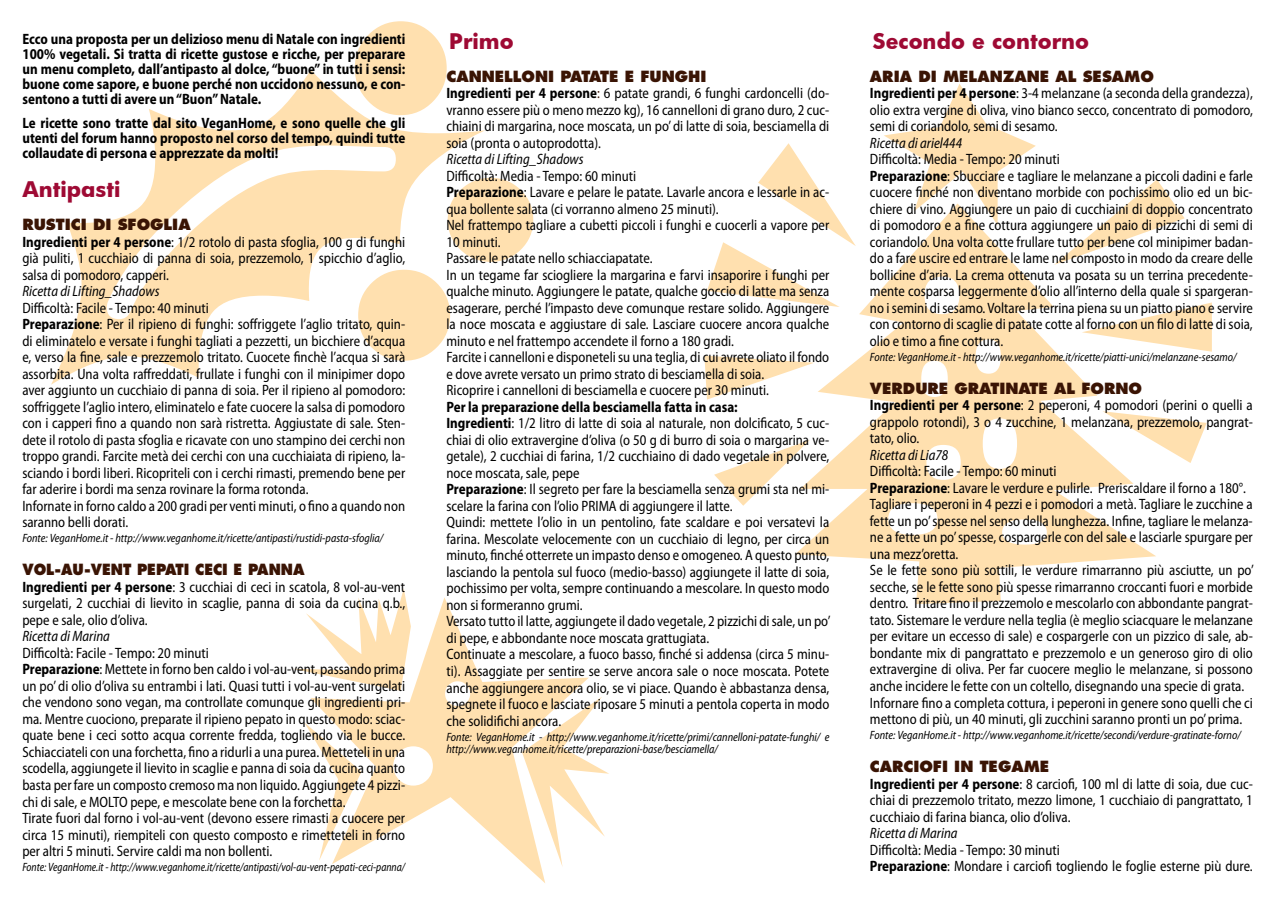
<style>
.page{position:relative;width:1272px;height:902px;background:#fff}
.page>*{position:absolute;margin:0;border:0;box-sizing:border-box;transform-origin:0 0}
.t1{font:700 21px "Futura Bk";color:#9e0a34}
.t2{font:semi-condensed 15px/16.5px "Myriad Pro";color:#000;scale:.93 1}
.t3{font:700 semi-condensed 15px/15px "Myriad Pro";color:#000;text-align:justify;scale:.93 1}
.t4{font:italic semi-condensed 15px "Myriad Pro";color:#000;scale:.93 1}
.t5{font:800 15px "Futura";color:#3a1404}
.t6{font:800 15px "Futura";color:#3a1404;scale:.93 1}
.t7{font:italic semi-condensed 12px/12px "Myriad Pro";color:#000;scale:.93 1}
.t8{font:italic semi-condensed 12px "Myriad Pro";color:#000;scale:.88 1}
.s1{font-weight:700}
.s2{color:#3a1404}
</style>
<div class="page">
<svg style="left:704px;top:84px;width:507px;height:520px"></svg>
<svg style="left:51px;top:21px;width:482px;height:363px"></svg>
<svg style="left:293px;top:589px;width:316px;height:294px"></svg>
<p class="t3" style="left:23px;top:32px;width:413px">Ecco una proposta per un delizioso menu di Natale con ingredienti 100% vegetali. Si tratta di ricette gustose e ricche, per preparare un menu completo, dall’antipasto al dolce, “buone” in tutti i sensi: buone come sapore, e buone perché non uccidono nessuno, e con&shy;sentono a tutti di avere un “Buon” Natale.</p>
<p class="t3" style="left:23px;top:116px;width:413px">Le ricette sono tratte dal sito VeganHome, e sono quelle che gli utenti del forum hanno proposto nel corso del tempo, quindi tutte collaudate di persona e apprezzate da molti!</p>
<h1 class="t1" style="left:22px;top:174px;width:100px">Antipasti</h1>
<p class="t5" style="left:22px;top:215px;width:170px">RUSTICI DI SFOGLIA</p>
<p class="t2" style="left:22px;top:234px;width:413px;text-align:justify"><span class="s1">Ingredienti per 4 persone</span>: 1/2 rotolo di pasta sfoglia, 100 g di funghi già puliti, 1 cucchiaio di panna di soia, prezzemolo, 1 spicchio d’aglio, salsa di pomodoro, capperi.</p>
<p class="t4" style="left:22px;top:283px;width:149px">Ricetta di Lifting_Shadows</p>
<p class="t2" style="left:22px;top:300px;width:413px">Difficoltà: Facile - Tempo: 40 minuti<br><span class="s1">Preparazione</span>: Per il ripieno di funghi: soffriggete l’aglio tritato, quin&shy;di eliminatelo e versate i funghi tagliati a pezzetti, un bicchiere d’acqua e, verso la fine, sale e prezzemolo tritato. Cuocete finchè l’acqua si sarà assorbita. Una volta raffreddati, frullate i funghi con il minipimer dopo aver aggiunto un cucchiaio di panna di soia. Per il ripieno al pomodoro: soffriggete l’aglio intero, eliminatelo e fate cuocere la salsa di pomodoro con i capperi fino a quando non sarà ristretta. Aggiustate di sale. Sten&shy;dete il rotolo di pasta sfoglia e ricavate con uno stampino dei cerchi non troppo grandi. Farcite metà dei cerchi con una cucchiaiata di ripieno, la&shy;sciando i bordi liberi. Ricopriteli con i cerchi rimasti, premendo bene per far aderire i bordi ma senza rovinare la forma rotonda.<br>Infornate in forno caldo a 200 gradi per venti minuti, o fino a quando non saranno belli dorati.</p>
<p class="t7" style="left:22px;top:532px;width:389px">Fonte: VeganHome.it - http://www.veganhome.it/ricette/antipasti/rustidi-pasta-sfoglia/</p>
<p class="t6" style="left:22px;top:560px;width:305px">VOL-AU-VENT PEPATI CECI E PANNA</p>
<p class="t2" style="left:22px;top:579px;width:413px;text-align:justify"><span class="s1">Ingredienti per 4 persone</span>: 3 cucchiai di ceci in scatola, 8 vol-au-vent surgelati, 2 cucchiai di lievito in scaglie, panna di soia da cucina q.b., pepe e sale, olio d’oliva.</p>
<p class="t4" style="left:22px;top:628px;width:96px">Ricetta di Marina</p>
<p class="t2" style="left:22px;top:645px;width:413px">Difficoltà: Facile - Tempo: 20 minuti<br><span class="s1">Preparazione</span>: Mettete in forno ben caldo i vol-au-vent, passando prima un po’ di olio d’oliva su entrambi i lati. Quasi tutti i vol-au-vent surgelati che vendono sono vegan, ma controllate comunque gli ingredienti pri&shy;ma. Mentre cuociono, preparate il ripieno pepato in questo modo: sciac&shy;quate bene i ceci sotto acqua corrente fredda, togliendo via le bucce.<br>Schiacciateli con una forchetta, fino a ridurli a una purea. Metteteli in una scodella, aggiungete il lievito in scaglie e panna di soia da cucina quanto basta per fare un composto cremoso ma non liquido. Aggiungete 4 pizzi&shy;chi di sale, e MOLTO pepe, e mescolate bene con la forchetta.<br>Tirate fuori dal forno i vol-au-vent (devono essere rimasti a cuocere per circa 15 minuti), riempiteli con questo composto e rimetteteli in forno per altri 5 minuti. Servire caldi ma non bollenti.</p>
<p class="t8" style="left:22px;top:860px;width:436px">Fonte: VeganHome.it - http://www.veganhome.it/ricette/antipasti/vol-au-vent-pepati-ceci-panna/</p>
<h1 class="t1" style="left:449px;top:26px;width:66px">Primo</h1>
<p class="t5" style="left:446px;top:66px;width:261px">CANNELLONI PATATE E FUNGHI</p>
<p class="t2" style="left:446px;top:85px;width:413px;text-align:justify"><span class="s1">Ingredienti per 4 persone</span><span class="s2">:</span> 6 patate grandi, 6 funghi cardoncelli (do&shy;vranno essere più o meno mezzo kg), 16 cannelloni di grano duro, 2 cuc&shy;chiaini di margarina, noce moscata, un po’ di latte di soia, besciamella di soia (pronta o autoprodotta).</p>
<p class="t4" style="left:446px;top:151px;width:149px">Ricetta di Lifting_Shadows</p>
<p class="t2" style="left:446px;top:168px;width:413px">Difficoltà: Media - Tempo: 60 minuti<br><span class="s1">Preparazione</span>: Lavare e pelare le patate. Lavarle ancora e lessarle in ac&shy;qua bollente salata (ci vorranno almeno 25 minuti).<br>Nel frattempo tagliare a cubetti piccoli i funghi e cuocerli a vapore per 10 minuti.<br>Passare le patate nello schiacciapatate.<br>In un tegame far sciogliere la margarina e farvi insaporire i funghi per qualche minuto. Aggiungere le patate, qualche goccio di latte ma senza esagerare, perché l’impasto deve comunque restare solido. Aggiungere la noce moscata e aggiustare di sale. Lasciare cuocere ancora qualche minuto e nel frattempo accendete il forno a 180 gradi.<br>Farcite i cannelloni e disponeteli su una teglia, di cui avrete oliato il fondo e dove avrete versato un primo strato di besciamella di soia.<br>Ricoprire i cannelloni di besciamella e cuocere per 30 minuti.</p>
<p class="t2" style="left:446px;top:399px;width:414px"><span class="s1">Per la preparazione della besciamella fatta in casa:<br>Ingredienti</span>: 1/2 litro di latte di soia al naturale, non dolcificato, 5 cuc&shy;chiai di olio extravergine d’oliva (o 50 g di burro di soia o margarina ve&shy;getale), 2 cucchiai di farina, 1/2 cucchiaino di dado vegetale in polvere, noce moscata, sale, pepe<br><span class="s1">Preparazione</span>: Il segreto per fare la besciamella senza grumi sta nel mi&shy;scelare la farina con l’olio PRIMA di aggiungere il latte.<br>Quindi: mettete l’olio in un pentolino, fate scaldare e poi versatevi la farina. Mescolate velocemente con un cucchiaio di legno, per circa un minuto, finché otterrete un impasto denso e omogeneo. A questo punto, lasciando la pentola sul fuoco (medio-basso) aggiungete il latte di soia, pochissimo per volta, sempre continuando a mescolare. In questo modo non si formeranno grumi.<br>Versato tutto il latte, aggiungete il dado vegetale, 2 pizzichi di sale, un po’ di pepe, e abbondante noce moscata grattugiata.<br>Continuate a mescolare, a fuoco basso, finché si addensa (circa 5 minu&shy;ti). Assaggiate per sentire se serve ancora sale o noce moscata. Potete anche aggiungere ancora olio, se vi piace. Quando è abbastanza densa, spegnete il fuoco e lasciate riposare 5 minuti a pentola coperta in modo che solidifichi ancora.</p>
<p class="t7" style="left:446px;top:730px;width:413px">Fonte: VeganHome.it - http://www.veganhome.it/ricette/primi/cannelloni-patate-funghi/ e http://www.veganhome.it/ricette/preparazioni-base/besciamella/</p>
<h1 class="t1" style="left:872px;top:26px;width:218px">Secondo e contorno</h1>
<p class="t5" style="left:870px;top:66px;width:285px">ARIA DI MELANZANE AL SESAMO</p>
<p class="t2" style="left:870px;top:85px;width:413px;text-align:justify"><span class="s1">Ingredienti per 4 persone</span>: 3-4 melanzane (a seconda della grandezza), olio extra vergine di oliva, vino bianco secco, concentrato di pomodoro, semi di coriandolo, semi di sesamo.</p>
<p class="t4" style="left:870px;top:135px;width:101px">Ricetta di ariel444</p>
<p class="t2" style="left:870px;top:151px;width:413px">Difficoltà: Media - Tempo: 20 minuti<br><span class="s1">Preparazione</span>: Sbucciare e tagliare le melanzane a piccoli dadini e farle cuocere finché non diventano morbide con pochissimo olio ed un bic&shy;chiere di vino. Aggiungere un paio di cucchiaini di doppio concentrato di pomodoro e a fine cottura aggiungere un paio di pizzichi di semi di coriandolo. Una volta cotte frullare tutto per bene col minipimer badan&shy;do a fare uscire ed entrare le lame nel composto in modo da creare delle bollicine d’aria. La crema ottenuta va posata su un terrina precedente&shy;mente cosparsa leggermente d’olio all’interno della quale si spargeran&shy;no i semini di sesamo. Voltare la terrina piena su un piatto piano e servire con contorno di scaglie di patate cotte al forno con un filo di latte di soia, olio e timo a fine cottura.</p>
<p class="t7" style="left:870px;top:351px;width:396px">Fonte: VeganHome.it - http://www.veganhome.it/ricette/piatti-unici/melanzane-sesamo/</p>
<p class="t5" style="left:870px;top:378px;width:273px">VERDURE GRATINATE AL FORNO</p>
<p class="t2" style="left:870px;top:397px;width:413px;text-align:justify"><span class="s1">Ingredienti per 4 persone</span>: 2 peperoni, 4 pomodori (perini o quelli a grappolo rotondi), 3 o 4 zucchine, 1 melanzana, prezzemolo, pangrat&shy;tato, olio.</p>
<p class="t4" style="left:870px;top:447px;width:86px">Ricetta di Lia78</p>
<p class="t2" style="left:870px;top:463px;width:414px">Difficoltà: Facile - Tempo: 60 minuti<br><span class="s1">Preparazione</span>: Lavare le verdure e pulirle. Preriscaldare il forno a 180°.<br>Tagliare i peperoni in 4 pezzi e i pomodori a metà. Tagliare le zucchine a fette un po’ spesse nel senso della lunghezza. Infine, tagliare le melanza&shy;ne a fette un po’ spesse, cospargerle con del sale e lasciarle spurgare per una mezz’oretta.<br>Se le fette sono più sottili, le verdure rimarranno più asciutte, un po’ secche, se le fette sono più spesse rimarranno croccanti fuori e morbide dentro. Tritare fino il prezzemolo e mescolarlo con abbondante pangrat&shy;tato. Sistemare le verdure nella teglia (è meglio sciacquare le melanzane per evitare un eccesso di sale) e cospargerle con un pizzico di sale, ab&shy;bondante mix di pangrattato e prezzemolo e un generoso giro di olio extravergine di oliva. Per far cuocere meglio le melanzane, si possono anche incidere le fette con un coltello, disegnando una specie di grata.<br>Infornare fino a completa cottura, i peperoni in genere sono quelli che ci mettono di più, un 40 minuti, gli zucchini saranno pronti un po’ prima.</p>
<p class="t7" style="left:870px;top:729px;width:400px">Fonte: VeganHome.it - http://www.veganhome.it/ricette/secondi/verdure-gratinate-forno/</p>
<p class="t5" style="left:870px;top:756px;width:181px">CARCIOFI IN TEGAME</p>
<p class="t2" style="left:870px;top:775px;width:413px;text-align:justify"><span class="s1">Ingredienti per 4 persone</span>: 8 carciofi, 100 ml di latte di soia, due cuc&shy;chiai di prezzemolo tritato, mezzo limone, 1 cucchiaio di pangrattato, 1 cucchiaio di farina bianca, olio d’oliva.</p>
<p class="t4" style="left:870px;top:825px;width:96px">Ricetta di Marina</p>
<p class="t2" style="left:870px;top:841px;width:413px">Difficoltà: Media - Tempo: 30 minuti<br><span class="s1">Preparazione</span>: Mondare i carciofi togliendo le foglie esterne più dure.</p>
</div>
